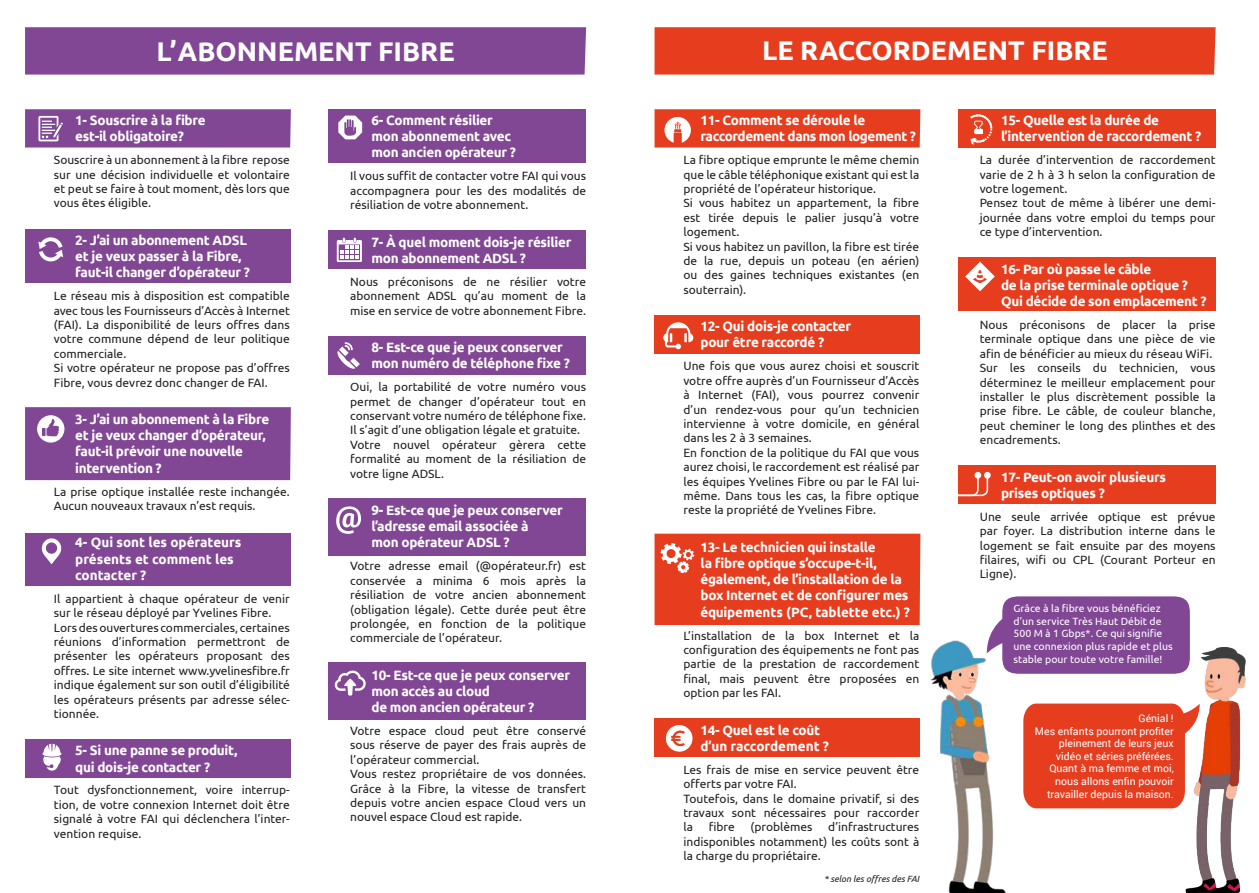
<style>
.page{position:relative;width:1259px;height:893px;background:#fff}
.page>*{position:absolute;margin:0;border:0;box-sizing:border-box;transform-origin:0 0}
.t1{font:700 27px "Ubuntu";color:#fff}
.t2{font:700 13.5px/16.2px "Ubuntu";letter-spacing:-.02em;color:#fff}
.t3{font:700 13.5px/16.2px "Ubuntu";color:#fff}
.t4{font:12px/14.4px "Ubuntu";color:#221f1f}
.t5{font:10.5px/12.6px "Roboto";color:#fff;text-align:right}
.t6{font:10.5px/12.6px "Ubuntu";color:#fff}
.t7{font:italic 9px "Ubuntu";color:#221f1f}
</style>
<div class="page">
<div style="left:25px;top:27px;width:561px;height:48px;background:#824794"></div>
<div style="left:328px;top:109px;width:258px;height:54px;background:#824794"></div>
<div style="left:328px;top:230px;width:258px;height:38px;background:#824794"></div>
<div style="left:328px;top:337px;width:258px;height:38px;background:#824794"></div>
<div style="left:328px;top:498px;width:258px;height:58px;background:#824794"></div>
<div style="left:328px;top:662px;width:258px;height:58px;background:#824794"></div>
<div style="left:25px;top:229px;width:265px;height:54px;background:#824794"></div>
<div style="left:25px;top:739px;width:266px;height:38px;background:#824794"></div>
<div style="left:25px;top:533px;width:266px;height:52px;background:#824794"></div>
<svg style="left:42px;top:538px;width:19px;height:26px"></svg>
<svg style="left:25px;top:109px;width:266px;height:39px;background:#874e98"></svg>
<svg style="left:337px;top:342px;width:23px;height:27px"></svg>
<svg style="left:336px;top:506px;width:25px;height:28px"></svg>
<svg style="left:335px;top:670px;width:31px;height:26px"></svg>
<svg style="left:42px;top:744px;width:20px;height:27px"></svg>
<svg style="left:338px;top:116px;width:24px;height:23px"></svg>
<svg style="left:38px;top:237px;width:25px;height:24px"></svg>
<svg style="left:337px;top:237px;width:25px;height:25px"></svg>
<div style="left:25px;top:407px;width:266px;height:73px;background:#824794"></div>
<div style="left:654px;top:27px;width:561px;height:48px;background:#e63d1f"></div>
<div style="left:958px;top:109px;width:257px;height:39px;background:#e63d1f"></div>
<div style="left:958px;top:257px;width:257px;height:54px;background:#e63d1f"></div>
<div style="left:958px;top:465px;width:257px;height:38px;background:#e63d1f"></div>
<div style="left:654px;top:315px;width:265px;height:38px;background:#e63d1f"></div>
<div style="left:654px;top:718px;width:266px;height:39px;background:#e63d1f"></div>
<svg style="left:654px;top:109px;width:266px;height:39px;background:#e7492d"></svg>
<div style="left:654px;top:534px;width:266px;height:91px;background:#e63d1f"></div>
<svg style="left:965px;top:262px;width:29px;height:29px"></svg>
<svg style="left:665px;top:725px;width:27px;height:27px"></svg>
<svg style="left:958px;top:474px;width:30px;height:22px"></svg>
<div style="left:974px;top:472px;width:7px;height:7px;background:#fff;border-radius:50%"></div>
<div style="left:984px;top:472px;width:6px;height:7px;background:#fff;border-radius:50%"></div>
<svg style="left:663px;top:322px;width:30px;height:27px"></svg>
<svg style="left:970px;top:114px;width:22px;height:31px"></svg>
<img style="left:1140px;top:639px;width:106px;height:254px">
<img style="left:883px;top:611px;width:167px;height:282px">
<svg style="left:1023px;top:703px;width:176px;height:105px;background:#e74c31"></svg>
<svg style="left:986px;top:614px;width:16px;height:39px"></svg>
<div style="left:1002px;top:596px;width:187px;height:78px;background:#824794;border-radius:17px"></div>
<h1 class="t1" style="left:156px;top:35px;width:300px">L’ ABONNEMENT FIBRE</h1>
<p class="t2" style="left:75px;top:112px;width:132px">1- Souscrire à la fibre est-il obligatoire?</p>
<p class="t4" style="left:54px;top:152px;width:237px;text-align:justify">Souscrire à un abonnement à la fibre repose sur une décision individuelle et volontaire et peut se faire à tout moment, dès lors que vous êtes éligible.</p>
<p class="t2" style="left:75px;top:232px;width:176px">2- J’ai un abonnement ADSL et je veux passer à la Fibre, faut-il changer d’opérateur ?</p>
<p class="t4" style="left:54px;top:288px;width:237px">Le réseau mis à disposition est compatible avec tous les Fournisseurs d’Accès à Internet (FAI). La disponibilité de leurs offres dans votre commune dépend de leur politique commerciale.<br>Si votre opérateur ne propose pas d’offres Fibre, vous devrez donc changer de FAI.</p>
<p class="t2" style="left:75px;top:411px;width:196px">3- J’ai un abonnement à la Fibre et je veux changer d’opérateur, faut-il prévoir une nouvelle intervention ?</p>
<p class="t4" style="left:54px;top:484px;width:237px">La prise optique installée reste inchangée.<br>Aucun nouveaux travaux n’est requis.</p>
<p class="t3" style="left:75px;top:534px;width:168px">4- Qui sont les opérateurs présents et comment les contacter ?</p>
<p class="t4" style="left:54px;top:591px;width:237px">Il appartient à chaque opérateur de venir sur le réseau déployé par Yvelines Fibre.<br>Lors des ouvertures commerciales, certaines réunions d’information permettront de présenter les opérateurs proposant des offres. Le site internet www.yvelinesfibre.fr indique également sur son outil d’éligibilité les opérateurs présents par adresse sélec&shy;tionnée.</p>
<p class="t2" style="left:75px;top:742px;width:164px">5- Si une panne se produit, qui dois-je contacter ?</p>
<p class="t4" style="left:54px;top:783px;width:237px;text-align:justify">Tout dysfonctionnement, voire interrup&shy;tion, de votre connexion Internet doit être signalé à votre FAI qui déclenchera l’inter&shy;vention requise.</p>
<p class="t2" style="left:371px;top:112px;width:146px">6- Comment résilier mon abonnement avec mon ancien opérateur ?</p>
<p class="t4" style="left:350px;top:169px;width:237px;text-align:justify">Il vous suffit de contacter votre FAI qui vous accompagnera pour les des modalités de résiliation de votre abonnement.</p>
<p class="t2" style="left:371px;top:234px;width:201px">7- À quel moment dois-je résilier mon abonnement ADSL ?</p>
<p class="t4" style="left:350px;top:274px;width:237px;text-align:justify">Nous préconisons de ne résilier votre abonnement ADSL qu’au moment de la mise en service de votre abonnement Fibre.</p>
<p class="t2" style="left:371px;top:339px;width:200px">8- Est-ce que je peux conserver mon numéro de téléphone fixe ?</p>
<p class="t4" style="left:350px;top:379px;width:237px">Oui, la portabilité de votre numéro vous permet de changer d’opérateur tout en conservant votre numéro de téléphone fixe.<br>Il s’agit d’une obligation légale et gratuite.<br>Votre nouvel opérateur gèrera cette formalité au moment de la résiliation de votre ligne ADSL.</p>
<p class="t2" style="left:371px;top:502px;width:193px">9- Est-ce que je peux conserver l’adresse email associée à<br>mon opérateur ADSL ?</p>
<p class="t4" style="left:350px;top:558px;width:237px;text-align:justify">Votre adresse email (@opérateur.fr) est conservée a minima 6 mois après la résiliation de votre ancien abonnement (obligation légale). Cette durée peut être prolongée, en fonction de la politique commerciale de l’opérateur.</p>
<p class="t2" style="left:371px;top:667px;width:200px">10- Est-ce que je peux conserver mon accès au cloud<br>de mon ancien opérateur ?</p>
<p class="t4" style="left:350px;top:723px;width:237px">Votre espace cloud peut être conservé sous réserve de payer des frais auprès de l’opérateur commercial.<br>Vous restez propriétaire de vos données.<br>Grâce à la Fibre, la vitesse de transfert depuis votre ancien espace Cloud vers un nouvel espace Cloud est rapide.</p>
<h1 class="t1" style="left:762px;top:34px;width:347px">LE RACCORDEMENT FIBRE</h1>
<p class="t2" style="left:700px;top:112px;width:217px">11- Comment se déroule le raccordement dans mon logement ?</p>
<p class="t4" style="left:683px;top:152px;width:237px">La fibre optique emprunte le même chemin que le câble téléphonique existant qui est la propriété de l’opérateur historique.<br>Si vous habitez un appartement, la fibre est tirée depuis le palier jusqu’à votre logement.<br>Si vous habitez un pavillon, la fibre est tirée de la rue, depuis un poteau (en aérien) ou des gaines techniques existantes (en souterrain).</p>
<p class="t2" style="left:700px;top:318px;width:152px">12- Qui dois-je contacter pour être raccordé ?</p>
<p class="t4" style="left:683px;top:358px;width:237px">Une fois que vous aurez choisi et souscrit votre offre auprès d’un Fournisseur d’Accès à Internet (FAI), vous pourrez convenir d’un rendez-vous pour qu’un technicien intervienne à votre domicile, en général dans les 2 à 3 semaines.<br>En fonction de la politique du FAI que vous aurez choisi, le raccordement est réalisé par les équipes Yvelines Fibre ou par le FAI lui&shy;même. Dans tous les cas, la fibre optique reste la propriété de Yvelines Fibre.</p>
<p class="t2" style="left:700px;top:539px;width:211px">13- Le technicien qui installe<br>la fibre optique s’occupe-t-il, également, de l’installation de la box Internet et de configurer mes équipements (PC, tablette etc.) ?</p>
<p class="t4" style="left:683px;top:628px;width:237px;text-align:justify">L’installation de la box Internet et la configuration des équipements ne font pas partie de la prestation de raccordement final, mais peuvent être proposées en option par les FAI.</p>
<p class="t2" style="left:700px;top:721px;width:130px">14- Quel est le coût d’un raccordement ?</p>
<p class="t4" style="left:683px;top:762px;width:237px">Les frais de mise en service peuvent être offerts par votre FAI.<br>Toutefois, dans le domaine privatif, si des travaux sont nécessaires pour raccorder la</p>
<p class="t4" style="left:708px;top:819px;width:28px">fibre</p>
<p class="t4" style="left:750px;top:819px;width:64px">(problèmes</p>
<p class="t4" style="left:683px;top:819px;width:237px;text-align:justify;text-indent:145px">d’infrastructures indisponibles notamment) les coûts sont à la charge du propriétaire.</p>
<p class="t7" style="left:824px;top:874px;width:97px">* selon les offres des FAI</p>
<p class="t2" style="left:1001px;top:112px;width:202px">15- Quelle est la durée de l’intervention de raccordement ?</p>
<p class="t4" style="left:979px;top:153px;width:237px">La durée d’intervention de raccordement varie de 2 h à 3 h selon la configuration de votre logement.<br>Pensez tout de même à libérer une demi&shy;journée dans votre emploi du temps pour ce type d’intervention.</p>
<p class="t2" style="left:1001px;top:261px;width:207px">16- Par où passe le câble<br>de la prise terminale optique ?<br>Qui décide de son emplacement ?</p>
<p class="t4" style="left:979px;top:317px;width:237px">Nous préconisons de placer la prise terminale optique dans une pièce de vie afin de bénéficier au mieux du réseau WiFi.<br>Sur les conseils du technicien, vous déterminez le meilleur emplacement pour installer le plus discrètement possible la prise fibre. Le câble, de couleur blanche, peut cheminer le long des plinthes et des encadrements.</p>
<p class="t2" style="left:1001px;top:468px;width:166px">17- Peut-on avoir plusieurs prises optiques ?</p>
<p class="t4" style="left:979px;top:509px;width:237px;text-align:justify">Une seule arrivée optique est prévue par foyer. La distribution interne dans le logement se fait ensuite par des moyens filaires, wifi ou CPL (Courant Porteur en Ligne).</p>
<p class="t6" style="left:1013px;top:602px;width:161px">Grâce à la fibre vous bénéficiez d’un service Très Haut Débit de<br>500 M à 1 Gbps*. Ce qui signifie une connexion plus rapide et plus stable pour toute votre famille!</p>
<p class="t5" style="left:1035px;top:713px;width:140px">Génial !<br>Mes enfants pourront profiter pleinement de leurs jeux vidéo et séries préférées.<br>Quant à ma femme et moi, nous allons enfin pouvoir travailler depuis la maison.</p>
</div>
